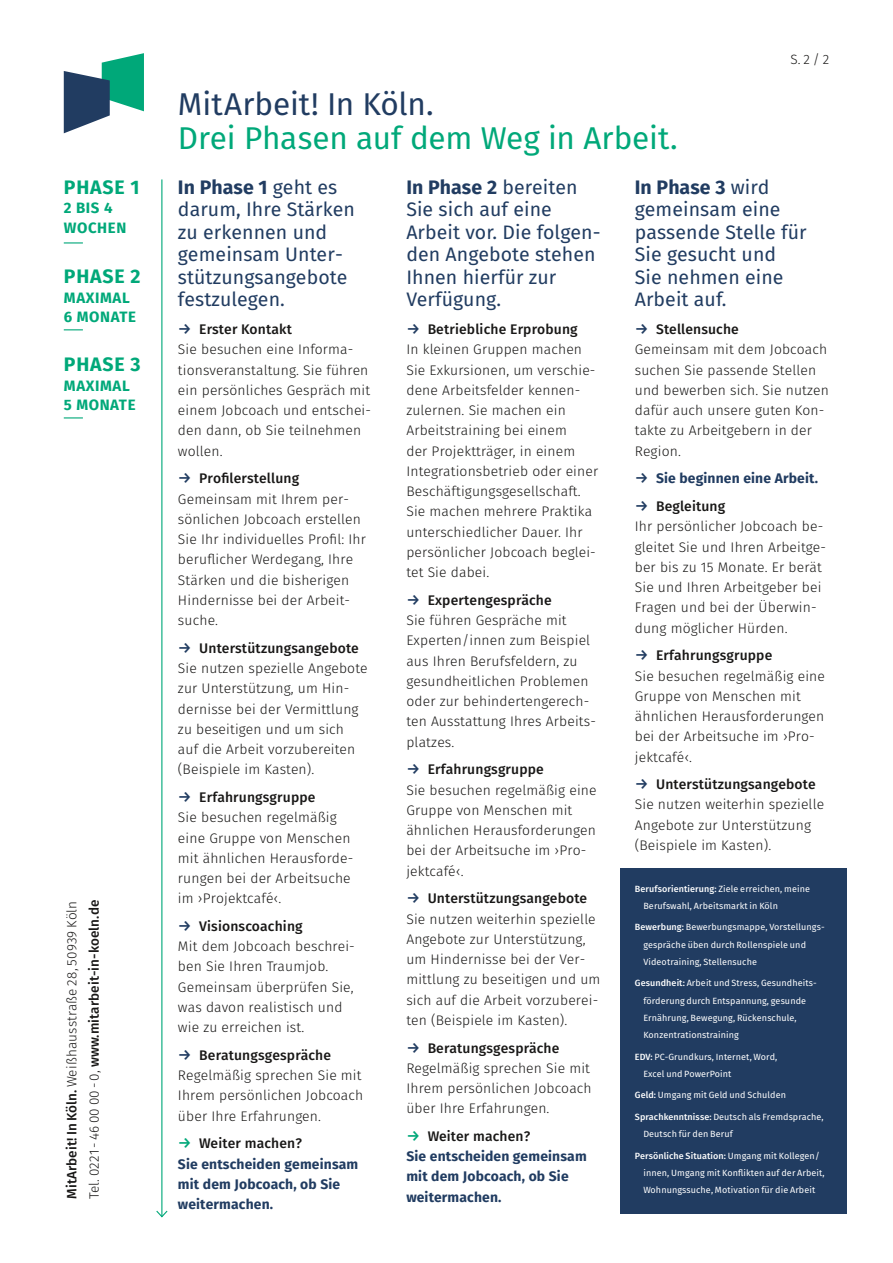
<style>
.page{position:relative;width:893px;height:1263px;background:#fff}
.page>*{position:absolute;margin:0;border:0;box-sizing:border-box;transform-origin:0 0}
.t1{font:31.5px "Fira Sans";letter-spacing:-.01em;color:#00a879}
.t2{font:31.5px "Fira Sans";letter-spacing:-.005em;color:#213c61}
.t3{font:19.5px/22.5px "Fira Sans";letter-spacing:.005em;color:#213c61}
.t4{font:700 19.5px "Fira Sans";letter-spacing:.04em;color:#00a879}
.t5{font:700 15px/19.5px "Fira Sans";letter-spacing:.04em;color:#00a879}
.t6{font:300 13.8px/20.2px "Fira Sans";letter-spacing:.01em;color:#181716}
.t7{font:700 13.8px/20.2px "Fira Sans";letter-spacing:.01em;color:#213c61}
.t8{font:300 13.5px/22.5px "Fira Sans";letter-spacing:.015em;color:#181716}
.t9{font:9px/17.2px "Fira Sans";letter-spacing:.01em;color:#fff}
.s1{font-weight:500}
.s2{font-weight:700}
.s3{font-weight:500;font-size:15.45px;color:#213c61}
.s4{font-weight:500;font-size:15.45px;color:#00a879}
.s5{font-weight:500;color:#181716}
.s6{font-weight:500;font-size:15.45px}
</style>
<div class="page">
<svg style="left:64px;top:53px;width:80px;height:80px"></svg>
<div style="left:620px;top:868px;width:226px;height:346px;background:#213c61"></div>
<hr style="left:161px;top:179px;width:1px;height:1038px;background:#00a879">
<svg style="left:156px;top:1209px;width:12px;height:9px"></svg>
<svg style="left:64px;top:242px;width:19px;height:1px"></svg>
<svg style="left:64px;top:329px;width:19px;height:1px"></svg>
<svg style="left:64px;top:417px;width:19px;height:1px"></svg>
<h2 class="t4" style="left:64px;top:171px;width:77px">PHASE 1</h2>
<p class="t5" style="left:64px;top:197px;width:64px">2 BIS 4<br>WOCHEN</p>
<h2 class="t4" style="left:64px;top:260px;width:78px">PHASE 2</h2>
<p class="t5" style="left:64px;top:287px;width:74px">MAXIMAL<br>6 MONATE</p>
<h2 class="t4" style="left:64px;top:348px;width:78px">PHASE 3</h2>
<p class="t5" style="left:64px;top:375px;width:73px">MAXIMAL<br>5 MONATE</p>
<p class="t8" style="left:60px;top:1199px;width:301px;rotate:-90deg"><span class="s1">MitArbeit! In Köln.</span> Weißhausstraße 28, 50939 Köln<br>Tel. 0221 - 46 00 00 - 0, <span class="s1">www.mitarbeit-in-koeln.de</span></p>
<p class="t8" style="left:790px;top:48px;width:40px">S. 2 / 2</p>
<h1 class="t2" style="left:178px;top:80px;width:257px">MitArbeit! In Köln.</h1>
<h1 class="t1" style="left:178px;top:114px;width:501px">Drei Phasen auf dem Weg in Arbeit.</h1>
<h2 class="t3" style="left:178px;top:175px;width:178px"><span class="s2">In Phase 1</span> geht es darum, Ihre Stärken zu erkennen und gemeinsam Unter&shy;stützungsangebote festzulegen.</h2>
<p class="t6" style="left:178px;top:319px;width:195px"><span class="s3">→</span> <span class="s1">Erster Kontakt<br></span>Sie besuchen eine Informa&shy;tionsveranstaltung. Sie führen ein persönliches Gespräch mit einem Jobcoach und entschei&shy;den dann, ob Sie teilnehmen wollen.</p>
<p class="t6" style="left:178px;top:468px;width:190px"><span class="s3">→</span> <span class="s1">Profilerstellung<br></span>Gemeinsam mit Ihrem per&shy;sönlichen Jobcoach erstellen<br>Sie Ihr individuelles Profil: Ihr beruflicher Werdegang, Ihre<br>Stärken und die bisherigen<br>Hindernisse bei der Arbeit&shy;suche.</p>
<p class="t6" style="left:178px;top:638px;width:191px"><span class="s3">→</span> <span class="s1">Unterstützungsangebote<br></span>Sie nutzen spezielle Angebote zur Unterstützung, um Hin&shy;dernisse bei der Vermittlung zu beseitigen und um sich auf die Arbeit vorzubereiten (Beispiele im Kasten).</p>
<p class="t6" style="left:178px;top:787px;width:177px"><span class="s3">→</span> <span class="s1">Erfahrungsgruppe<br></span>Sie besuchen regelmäßig eine Gruppe von Menschen mit ähnlichen Herausforde&shy;rungen bei der Arbeitsuche im ›Projektcafé‹.</p>
<p class="t6" style="left:178px;top:916px;width:178px"><span class="s3">→</span> <span class="s1">Visionscoaching<br></span>Mit dem Jobcoach beschrei&shy;ben Sie Ihren Traumjob.<br>Gemeinsam überprüfen Sie, was davon realistisch und wie zu erreichen ist.</p>
<p class="t6" style="left:178px;top:1045px;width:187px"><span class="s3">→</span> <span class="s1">Beratungsgespräche<br></span>Regelmäßig sprechen Sie mit<br>Ihrem persönlichen Jobcoach über Ihre Erfahrungen.</p>
<p class="t7" style="left:178px;top:1132px;width:182px"><span class="s4">→</span> <span class="s5">Weiter machen?<br></span>Sie entscheiden gemeinsam mit dem Jobcoach, ob Sie weitermachen.</p>
<h2 class="t3" style="left:406px;top:175px;width:196px"><span class="s2">In Phase 2</span> bereiten<br>Sie sich auf eine<br>Arbeit vor. Die folgen&shy;den Angebote stehen<br>Ihnen hierfür zur<br>Verfügung.</h2>
<p class="t6" style="left:406px;top:319px;width:193px"><span class="s3">→</span> <span class="s1">Betriebliche Erprobung<br></span>In kleinen Gruppen machen<br>Sie Exkursionen, um verschie&shy;dene Arbeitsfelder kennen&shy;zulernen. Sie machen ein<br>Arbeitstraining bei einem<br>der Projektträger, in einem<br>Integrationsbetrieb oder einer<br>Beschäftigungsgesellschaft.<br>Sie machen mehrere Praktika unterschiedlicher Dauer. Ihr persönlicher Jobcoach beglei&shy;tet Sie dabei.</p>
<p class="t6" style="left:406px;top:590px;width:191px"><span class="s3">→</span> <span class="s1">Expertengespräche<br></span>Sie führen Gespräche mit<br>Experten/innen zum Beispiel aus Ihren Berufsfeldern, zu gesundheitlichen Problemen oder zur behindertengerech&shy;ten Ausstattung Ihres Arbeits&shy;platzes.</p>
<p class="t6" style="left:406px;top:759px;width:192px"><span class="s3">→</span> <span class="s1">Erfahrungsgruppe<br></span>Sie besuchen regelmäßig eine<br>Gruppe von Menschen mit ähnlichen Herausforderungen bei der Arbeitsuche im ›Pro&shy;jektcafé‹.</p>
<p class="t6" style="left:406px;top:888px;width:195px"><span class="s3">→</span> <span class="s1">Unterstützungsangebote<br></span>Sie nutzen weiterhin spezielle<br>Angebote zur Unterstützung, um Hindernisse bei der Ver&shy;mittlung zu beseitigen und um sich auf die Arbeit vorzuberei&shy;ten (Beispiele im Kasten).</p>
<p class="t6" style="left:406px;top:1037px;width:187px"><span class="s3">→</span> <span class="s1">Beratungsgespräche<br></span>Regelmäßig sprechen Sie mit<br>Ihrem persönlichen Jobcoach über Ihre Erfahrungen.</p>
<p class="t7" style="left:406px;top:1125px;width:182px"><span class="s4">→</span> <span class="s5">Weiter machen?<br></span>Sie entscheiden gemeinsam mit dem Jobcoach, ob Sie weitermachen.</p>
<h2 class="t3" style="left:635px;top:175px;width:173px"><span class="s2">In Phase 3</span> wird gemeinsam eine passende Stelle für<br>Sie gesucht und<br>Sie nehmen eine<br>Arbeit auf.</h2>
<p class="t6" style="left:635px;top:319px;width:196px"><span class="s3">→</span> <span class="s1">Stellensuche<br></span>Gemeinsam mit dem Jobcoach suchen Sie passende Stellen und bewerben sich. Sie nutzen dafür auch unsere guten Kon&shy;takte zu Arbeitgebern in der<br>Region.</p>
<p class="t7" style="left:635px;top:467px;width:185px"><span class="s6">→</span> Sie beginnen eine Arbeit.</p>
<p class="t6" style="left:635px;top:496px;width:193px"><span class="s3">→</span> <span class="s1">Begleitung<br></span>Ihr persönlicher Jobcoach be&shy;gleitet Sie und Ihren Arbeitge&shy;ber bis zu 15 Monate. Er berät<br>Sie und Ihren Arbeitgeber bei<br>Fragen und bei der Überwin&shy;dung möglicher Hürden.</p>
<p class="t6" style="left:635px;top:645px;width:192px"><span class="s3">→</span> <span class="s1">Erfahrungsgruppe<br></span>Sie besuchen regelmäßig eine<br>Gruppe von Menschen mit ähnlichen Herausforderungen bei der Arbeitsuche im ›Pro&shy;jektcafé‹.</p>
<p class="t6" style="left:635px;top:774px;width:191px"><span class="s3">→</span> <span class="s1">Unterstützungsangebote<br></span>Sie nutzen weiterhin spezielle<br>Angebote zur Unterstützung (Beispiele im Kasten).</p>
<p class="t9" style="left:643px;top:880px;width:168px;text-indent:-9px"><span class="s1">Berufsorientierung:</span> Ziele erreichen, meine<br>Berufswahl, Arbeitsmarkt in Köln</p>
<p class="t9" style="left:643px;top:918px;width:182px;text-indent:-9px"><span class="s1">Bewerbung:</span> Bewerbungsmappe, Vorstellungs&shy;gespräche üben durch Rollenspiele und<br>Videotraining, Stellensuche</p>
<p class="t9" style="left:643px;top:974px;width:175px;text-indent:-9px"><span class="s1">Gesundheit:</span> Arbeit und Stress, Gesundheits&shy;förderung durch Entspannung, gesunde Ernährung, Bewegung, Rückenschule, Konzentrationstraining</p>
<p class="t9" style="left:643px;top:1048px;width:136px;text-indent:-8px"><span class="s1">EDV:</span> PC-Grundkurs, Internet, Word,<br>Excel und PowerPoint</p>
<p class="t9" style="left:635px;top:1086px;width:153px"><span class="s1">Geld:</span> Umgang mit Geld und Schulden</p>
<p class="t9" style="left:643px;top:1108px;width:182px;text-indent:-9px"><span class="s1">Sprachkenntnisse:</span> Deutsch als Fremdsprache,<br>Deutsch für den Beruf</p>
<p class="t9" style="left:643px;top:1147px;width:183px;text-indent:-9px"><span class="s1">Persönliche Situation:</span> Umgang mit Kollegen/ innen, Umgang mit Konflikten auf der Arbeit,<br>Wohnungssuche, Motivation für die Arbeit</p>
</div>
